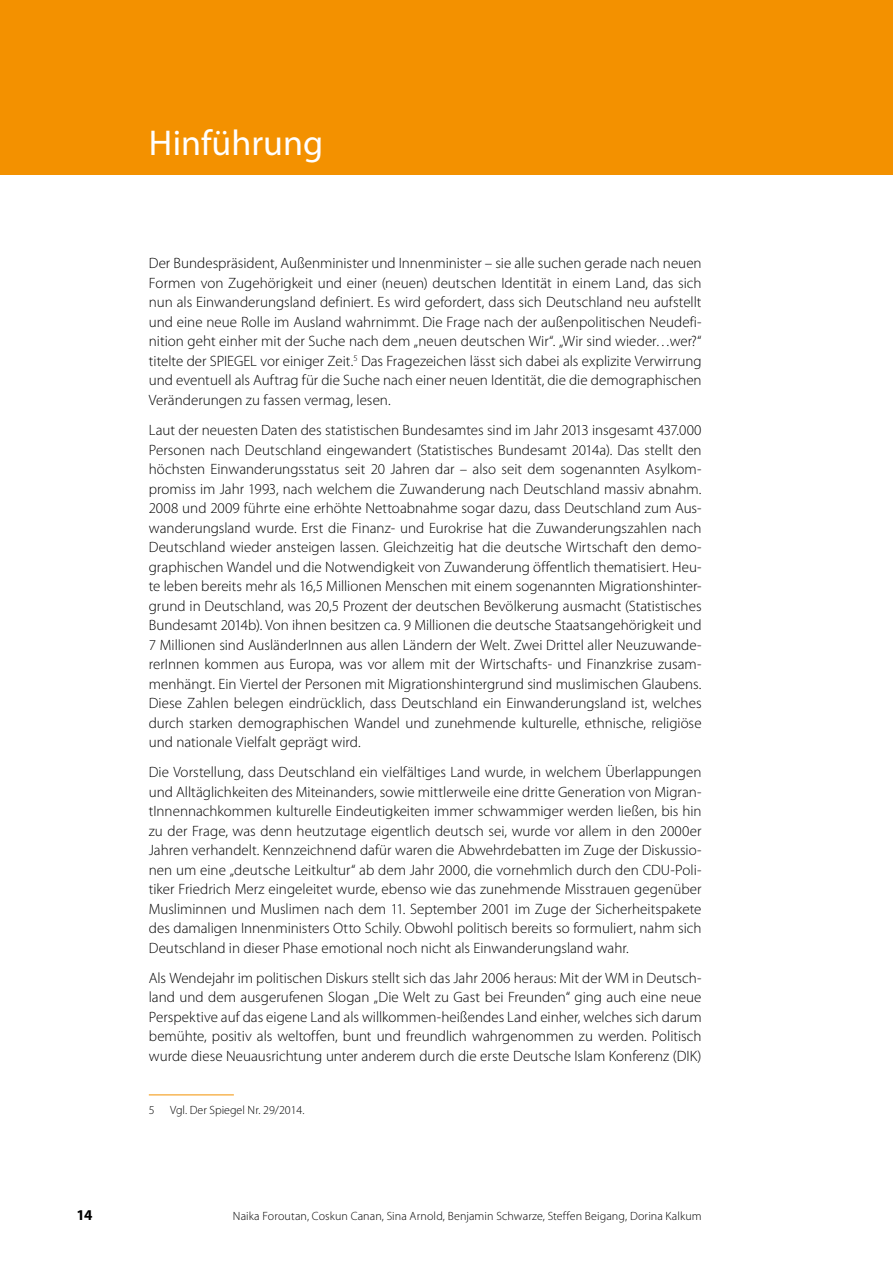
<style>
.page{position:relative;width:893px;height:1263px;background:#fff}
.page>*{position:absolute;margin:0;border:0;box-sizing:border-box;transform-origin:0 0}
.t1{font:36px "Myriad Pro";color:#fff}
.t2{font:300 15px/19.5px "Myriad Pro";color:#000;text-align:justify}
.t3{font:700 15px "Myriad Pro";color:#000}
.t4{font:300 12px "Myriad Pro";letter-spacing:.01em;color:#000}
</style>
<div class="page">
<div style="left:0;top:0;width:893px;height:174px;background:#f39100"></div>
<hr style="left:149px;top:1094px;width:85px;height:1px;background:#f39100">
<h1 class="t1" style="left:149px;top:120px;width:176px">Hinführung</h1>
<p class="t2" style="left:149px;top:254px;width:554px">Der Bundespräsident, Außenminister und Innenminister – sie alle suchen gerade nach neuen Formen von Zugehörigkeit und einer (neuen) deutschen Identität in einem Land, das sich nun als Einwanderungsland definiert. Es wird gefordert, dass sich Deutschland neu aufstellt und eine neue Rolle im Ausland wahrnimmt. Die Frage nach der außenpolitischen Neudefi&shy;nition geht einher mit der Suche nach dem „neuen deutschen Wir“. „Wir sind wieder…wer?“ titelte der SPIEGEL vor einiger Zeit.<sup>5</sup> Das Fragezeichen lässt sich dabei als explizite Verwirrung und eventuell als Auftrag für die Suche nach einer neuen Identität, die die demographischen Veränderungen zu fassen vermag, lesen.</p>
<p class="t2" style="left:149px;top:420px;width:554px">Laut der neuesten Daten des statistischen Bundesamtes sind im Jahr 2013 insgesamt 437.000<br>Personen nach Deutschland eingewandert (Statistisches Bundesamt 2014a). Das stellt den höchsten Einwanderungsstatus seit 20 Jahren dar – also seit dem sogenannten Asylkom&shy;promiss im Jahr 1993, nach welchem die Zuwanderung nach Deutschland massiv abnahm.<br>2008 und 2009 führte eine erhöhte Nettoabnahme sogar dazu, dass Deutschland zum Aus&shy;wanderungsland wurde. Erst die Finanz- und Eurokrise hat die Zuwanderungszahlen nach Deutschland wieder ansteigen lassen. Gleichzeitig hat die deutsche Wirtschaft den demo&shy;graphischen Wandel und die Notwendigkeit von Zuwanderung öffentlich thematisiert. Heu&shy;te leben bereits mehr als 16,5 Millionen Menschen mit einem sogenannten Migrationshinter&shy;grund in Deutschland, was 20,5 Prozent der deutschen Bevölkerung ausmacht (Statistisches Bundesamt 2014b). Von ihnen besitzen ca. 9 Millionen die deutsche Staatsangehörigkeit und 7 Millionen sind AusländerInnen aus allen Ländern der Welt. Zwei Drittel aller Neuzuwande&shy;rerInnen kommen aus Europa, was vor allem mit der Wirtschafts- und Finanzkrise zusam&shy;menhängt. Ein Viertel der Personen mit Migrationshintergrund sind muslimischen Glaubens.<br>Diese Zahlen belegen eindrücklich, dass Deutschland ein Einwanderungsland ist, welches durch starken demographischen Wandel und zunehmende kulturelle, ethnische, religiöse und nationale Vielfalt geprägt wird.</p>
<p class="t2" style="left:149px;top:763px;width:554px">Die Vorstellung, dass Deutschland ein vielfältiges Land wurde, in welchem Überlappungen und Alltäglichkeiten des Miteinanders, sowie mittlerweile eine dritte Generation von Migran&shy;tInnennachkommen kulturelle Eindeutigkeiten immer schwammiger werden ließen, bis hin zu der Frage, was denn heutzutage eigentlich deutsch sei, wurde vor allem in den 2000er Jahren verhandelt. Kennzeichnend dafür waren die Abwehrdebatten im Zuge der Diskussio&shy;nen um eine „deutsche Leitkultur“ ab dem Jahr 2000, die vornehmlich durch den CDU-Poli&shy;tiker Friedrich Merz eingeleitet wurde, ebenso wie das zunehmende Misstrauen gegenüber Musliminnen und Muslimen nach dem 11. September 2001 im Zuge der Sicherheitspakete des damaligen Innenministers Otto Schily. Obwohl politisch bereits so formuliert, nahm sich Deutschland in dieser Phase emotional noch nicht als Einwanderungsland wahr.</p>
<p class="t2" style="left:149px;top:968px;width:554px">Als Wendejahr im politischen Diskurs stellt sich das Jahr 2006 heraus: Mit der WM in Deutsch&shy;land und dem ausgerufenen Slogan „Die Welt zu Gast bei Freunden“ ging auch eine neue Perspektive auf das eigene Land als willkommen-heißendes Land einher, welches sich darum bemühte, positiv als weltoffen, bunt und freundlich wahrgenommen zu werden. Politisch wurde diese Neuausrichtung unter anderem durch die erste Deutsche Islam Konferenz (DIK)</p>
<p class="t4" style="left:149px;top:1103px;width:7px">5</p>
<p class="t4" style="left:170px;top:1103px;width:136px">Vgl. Der Spiegel Nr. 29/2014.</p>
<p class="t3" style="left:77px;top:1205px;width:17px">14</p>
<p class="t4" style="left:233px;top:1210px;width:470px">Naika Foroutan, Coskun Canan, Sina Arnold, Benjamin Schwarze, Steffen Beigang, Dorina Kalkum</p>
</div>
